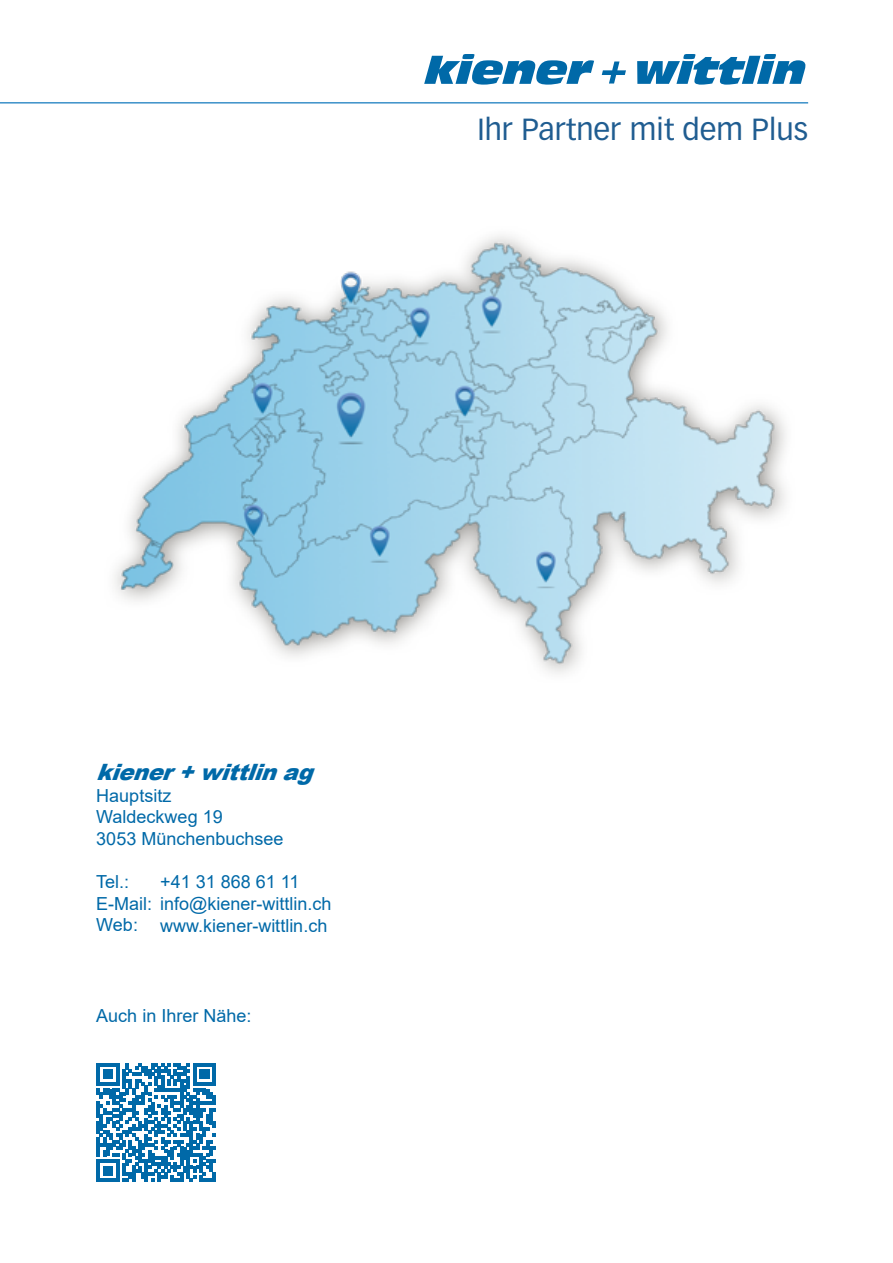
<style>
.page{position:relative;width:893px;height:1263px;background:#fff}
.page>*{position:absolute;margin:0;border:0;box-sizing:border-box;transform-origin:0 0}
.t1{font:30px "Vectora LT Std";color:#205d91}
.t2{font:italic 900 22.5px "Arial";color:#0069a8}
.t3{font:18px/21.6px "Arial";color:#0069a8}
</style>
<div class="page">
<img style="left:114px;top:235px;width:672px;height:439px">
<svg style="left:97px;top:1063px;width:119px;height:119px"></svg>
<hr style="left:212px;top:1172px;width:4px;height:10px;background:#0069a8">
<svg style="left:424px;top:54px;width:170px;height:31px"></svg>
<svg style="left:602px;top:61px;width:24px;height:23px"></svg>
<svg style="left:637px;top:54px;width:168px;height:31px"></svg>
<hr style="left:0;top:102px;width:808px;height:2px;background:#3b90c9">
<h1 class="t1" style="left:477px;top:112px;width:332px">Ihr Partner mit dem Plus</h1>
<p class="t2" style="left:96px;top:756px;width:229px">kiener+wittlinag</p>
<p class="t3" style="left:96px;top:784px;width:189px">Hauptsitz<br>Waldeckweg 19<br>3053 Münchenbuchsee</p>
<p class="t3" style="left:96px;top:871px;width:237px">Tel.:<br>E-Mail: info@kiener-wittlin.ch<br>Web:</p>
<p class="t3" style="left:160px;top:871px;width:141px">+41 31 868 61 11</p>
<p class="t3" style="left:160px;top:914px;width:169px">www.kiener-wittlin.ch</p>
<p class="t3" style="left:96px;top:1005px;width:157px">Auch in Ihrer Nähe:</p>
</div>
